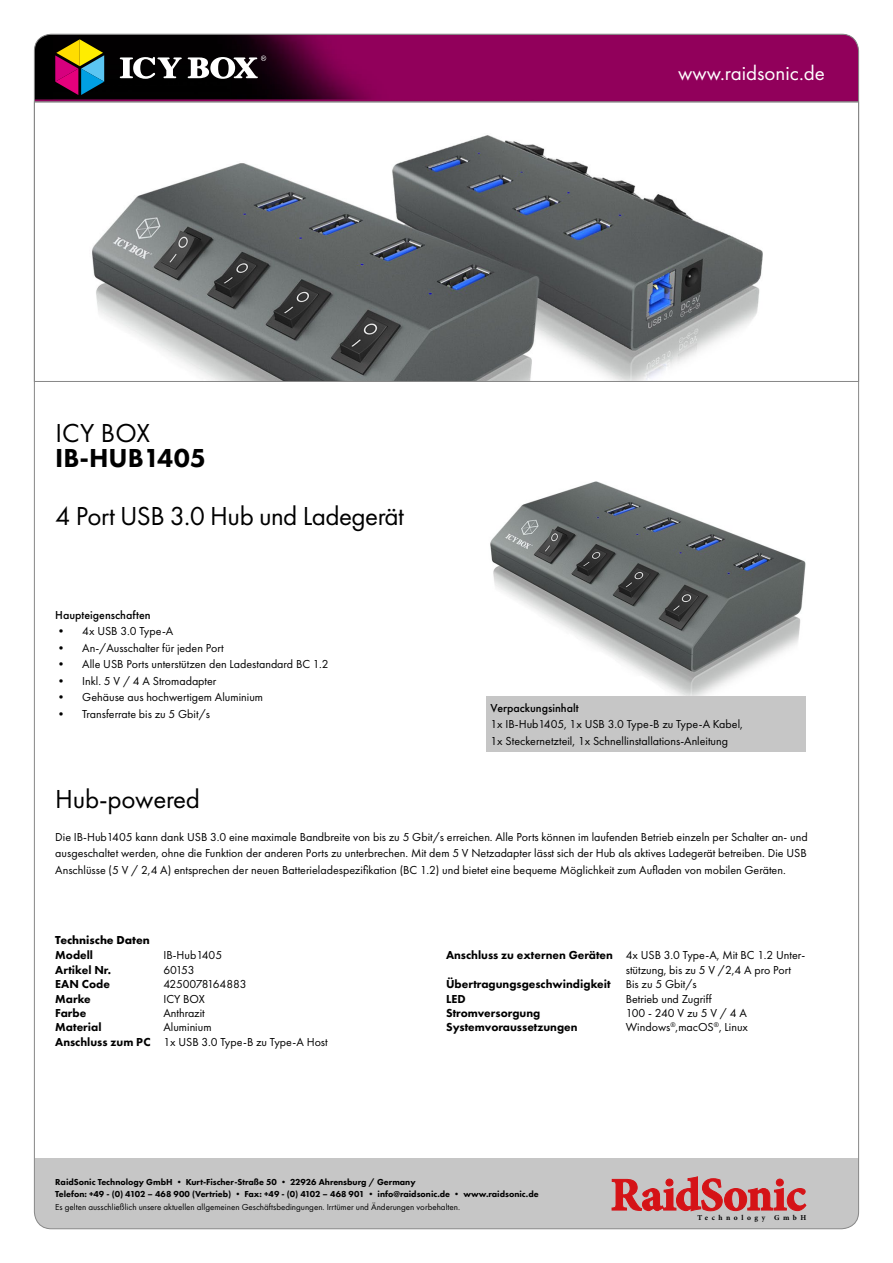
<style>
.page{position:relative;width:893px;height:1263px;background:#fff}
.page>*{position:absolute;margin:0;border:0;box-sizing:border-box;transform-origin:0 0}
.t1{font:27px "Futura PT";letter-spacing:-.02em;color:#000}
.t2{font:800 27px "Futura PT";color:#000}
.t3{font:21px "Futura PT";color:#fff}
.t4{font:12px/14.4px "Futura PT";color:#000}
.t5{font:800 12px/14.4px "Futura PT";color:#000}
.t6{font:500 12px "Futura PT";color:#000}
.t7{font:700 12px "Futura PT";color:#000}
.t8{font:800 9px/12px "Futura PT";color:#000}
.t9{font:9px "Futura PT";color:#000}
.t10{font:700 7.5px "Minion Pro";letter-spacing:.47em;color:#000}
</style>
<div class="page">
<svg style="left:36px;top:102px;width:821px;height:280px"></svg>
<img style="left:490px;top:481px;width:316px;height:215px">
<div style="left:34px;top:1159px;width:825px;height:70px;background:#c6c6c6"></div>
<svg style="left:612px;top:1176px;width:194px;height:35px"></svg>
<svg style="left:34px;top:34px;width:825px;height:68px;background:#710548"></svg>
<svg style="left:120px;top:56px;width:146px;height:23px"></svg>
<svg style="left:55px;top:39px;width:49px;height:56px;background:#755a4f"></svg>
<div style="left:486px;top:696px;width:320px;height:55px;background:#c6c6c6"></div>
<h2 class="t3" style="left:678px;top:60px;width:148px">www.raidsonic.de</h2>
<h1 class="t1" style="left:55px;top:417px;width:96px">ICY BOX</h1>
<h1 class="t2" style="left:55px;top:441px;width:152px">IB-HUB1405</h1>
<h1 class="t1" style="left:55px;top:499px;width:350px">4 Port USB 3.0 Hub und Ladegerät</h1>
<p class="t6" style="left:55px;top:607px;width:97px">Haupteigenschaften</p>
<p class="t4" style="left:55px;top:624px;width:120px">• 4x USB 3.0 Type-A</p>
<p class="t4" style="left:55px;top:640px;width:170px">• An-/Ausschalter für jeden Port</p>
<p class="t4" style="left:55px;top:657px;width:275px">• Alle USB Ports unterstützen den Ladestandard BC 1.2</p>
<p class="t4" style="left:55px;top:673px;width:163px">• Inkl. 5 V / 4 A Stromadapter</p>
<p class="t4" style="left:55px;top:690px;width:209px">• Gehäuse aus hochwertigem Aluminium</p>
<p class="t4" style="left:55px;top:706px;width:156px">• Transferrate bis zu 5 Gbit/s</p>
<p class="t6" style="left:490px;top:700px;width:90px">Verpackungsinhalt</p>
<p class="t4" style="left:490px;top:716px;width:254px;line-height:16.5px">1x IB-Hub1405, 1x USB 3.0 Type-B zu Type-A Kabel,<br>1x Steckernetzteil, 1x Schnellinstallations-Anleitung</p>
<h1 class="t1" style="left:55px;top:783px;width:146px">Hub-powered</h1>
<p class="t4" style="left:55px;top:829px;width:754px;line-height:16.5px;text-align:justify">Die IB-Hub1405 kann dank USB 3.0 eine maximale Bandbreite von bis zu 5 Gbit/s erreichen. Alle Ports können im laufenden Betrieb einzeln per Schalter an- und ausgeschaltet werden, ohne die Funktion der anderen Ports zu unterbrechen. Mit dem 5 V Netzadapter lässt sich der Hub als aktives Ladegerät betreiben. Die USB Anschlüsse (5 V / 2,4 A) entsprechen der neuen Batterieladespezifikation (BC 1.2) und bietet eine bequeme Möglichkeit zum Aufladen von mobilen Geräten.</p>
<p class="t7" style="left:55px;top:932px;width:96px">Technische Daten</p>
<p class="t5" style="left:55px;top:948px;width:97px">Modell<br>Artikel Nr.<br>EAN Code<br>Marke<br>Farbe<br>Material<br>Anschluss zum PC</p>
<p class="t4" style="left:163px;top:948px;width:166px">IB-Hub1405<br>60153<br>4250078164883<br>ICY BOX<br>Anthrazit<br>Aluminium<br>1x USB 3.0 Type-B zu Type-A Host</p>
<p class="t5" style="left:446px;top:948px;width:168px">Anschluss zu externen Geräten</p>
<p class="t5" style="left:446px;top:977px;width:166px">Übertragungsgeschwindigkeit<br>LED<br>Stromversorgung<br>Systemvoraussetzungen</p>
<p class="t4" style="left:626px;top:948px;width:181px">4x USB 3.0 Type-A, Mit BC 1.2 Unter&shy;stützung, bis zu 5 V /2,4 A pro Port<br>Bis zu 5 Gbit/s<br>Betrieb und Zugriff<br>100 - 240 V zu 5 V / 4 A<br>Windows<sup>®</sup>,macOS<sup>®</sup>, Linux</p>
<p class="t8" style="left:55px;top:1175px;width:485px">RaidSonic Technology GmbH • Kurt-Fischer-Straße 50 • 22926 Ahrensburg / Germany<br>Telefon: +49 - (0) 4102 – 468 900 (Vertrieb) • Fax: +49 - (0) 4102 – 468 901 • info@raidsonic.de • www.raidsonic.de</p>
<p class="t9" style="left:55px;top:1202px;width:406px">Es gelten ausschließlich unsere aktuellen allgemeinen Geschäftsbedingungen. Irrtümer und Änderungen vorbehalten.</p>
<p class="t10" style="left:697px;top:1212px;width:110px">Technology GmbH</p>
</div>
